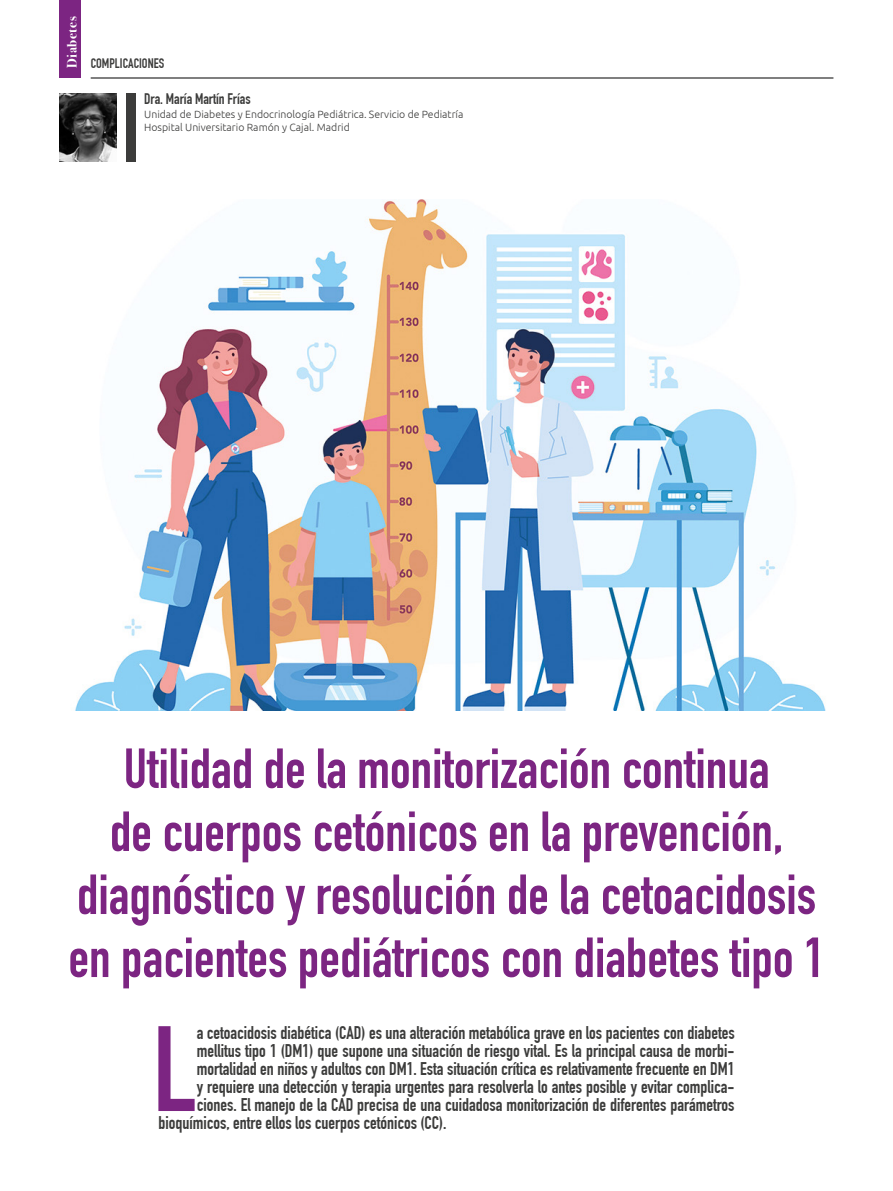
<style>
.page{position:relative;width:893px;height:1191px;background:#fff}
.page>*{position:absolute;margin:0;border:0;box-sizing:border-box;transform-origin:0 0}
.t1{font:119.1px "DIN Engschrift Std";color:#7c2582}
.t2{font:55.5px/63px "DIN Engschrift Std";color:#7c2582;text-align:center}
.t3{font:18px "DIN Engschrift Std";color:#3c3c3b}
.t4{font:15px "DIN Engschrift Std";color:#3c3c3b}
.t5{font:13.5px "DIN Engschrift Std";color:#3c3c3b}
.t6{font:700 13.5px "Bodoni Svty Two ITCTT";letter-spacing:.04em;color:#fff}
.t7{font:300 10.5px/13.5px "Ubuntu";color:#3c3c3b}
</style>
<div class="page">
<hr style="left:91px;top:78px;width:742px;height:1px;background:#000">
<div style="left:60px;top:0;width:21px;height:78px;background:#7c2582"></div>
<img style="left:60px;top:94px;width:57px;height:68px">
<div style="left:126px;top:94px;width:9px;height:68px;background:#3c3c3b"></div>
<img style="left:75px;top:200px;width:751px;height:510px">
<p class="t6" style="left:61px;top:68px;width:53px;rotate:-90deg">Diabetes</p>
<p class="t5" style="left:91px;top:55px;width:75px">COMPLICACIONES</p>
<p class="t4" style="left:144px;top:90px;width:108px">Dra. María Martín Frías</p>
<p class="t7" style="left:144px;top:107px;width:321px">Unidad de Diabetes y Endocrinología Pediátrica. Servicio de Pediatría<br>Hospital Universitario Ramón y Cajal. Madrid</p>
<h2 class="t2" style="left:69px;top:737px;width:757px">Utilidad de la monitorización continua<br>de cuerpos cetónicos en la prevención, diagnóstico y resolución de la cetoacidosis en pacientes pediátricos con diabetes tipo 1</h2>
<h1 class="t1" style="left:153px;top:999px;width:46px">L</h1>
<p class="t3" style="left:197px;top:1022px;width:539px">a cetoacidosis diabética (CAD) es una alteración metabólica grave en los pacientes con diabetes</p>
<p class="t3" style="left:197px;top:1040px;width:539px">mellitus tipo 1 (DM1) que supone una situación de riesgo vital. Es la principal causa de morbi-</p>
<p class="t3" style="left:197px;top:1058px;width:539px">mortalidad en niños y adultos con DM1. Esta situación crítica es relativamente frecuente en DM1</p>
<p class="t3" style="left:197px;top:1076px;width:539px">y requiere una detección y terapia urgentes para resolverla lo antes posible y evitar complica-</p>
<p class="t3" style="left:197px;top:1094px;width:539px">ciones. El manejo de la CAD precisa de una cuidadosa monitorización de diferentes parámetros</p>
<p class="t3" style="left:158px;top:1112px;width:290px">bioquímicos, entre ellos los cuerpos cetónicos (CC).</p>
</div>
